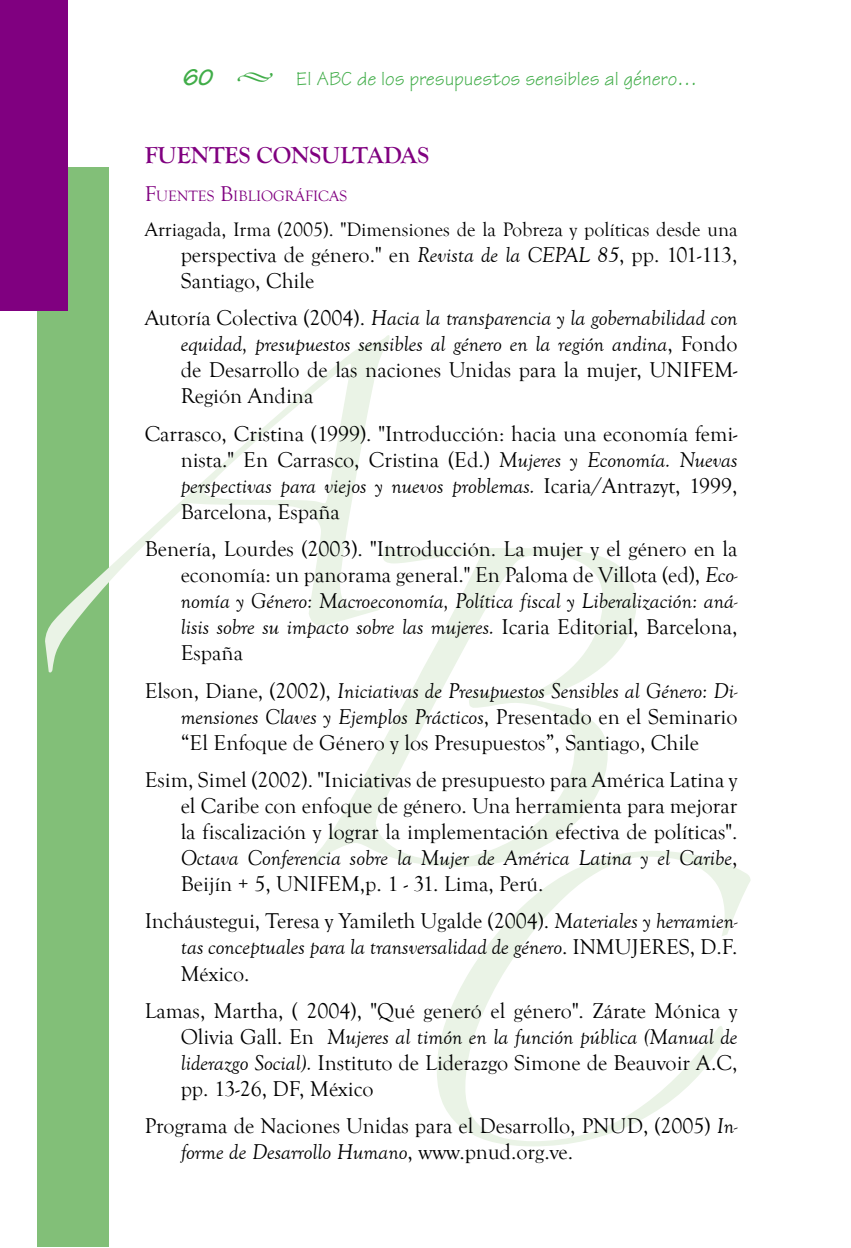
<style>
.page{position:relative;width:851px;height:1248px;background:#fff}
.page>*{position:absolute;margin:0;border:0;box-sizing:border-box;transform-origin:0 0}
.t1{font:700 24px "Goudy Old Style T";color:#800080}
.t2{font:22px/26px "Goudy Old Style T";color:#000;text-align:justify}
.t3{font:italic 22px/26px "Goudy Old Style T";color:#000;text-align:justify}
.t4{font:20px "Goudy Old Style T";color:#000}
.t5{font:20px "Tekton";color:#41ad49}
.t6{font:15.4px "Goudy Old Style T";color:#800080}
.s1{font-weight:700;font-style:italic;font-size:24px}
.s2{font-size:22px}
.s3{font-style:italic}
.s4{font-style:normal}
</style>
<div class="page">
<div style="left:37px;top:167px;width:71px;height:1079px;background:#82bf78"></div>
<div style="left:0;top:0;width:68px;height:311px;background:#800080"></div>
<svg style="left:312px;top:547px;width:324px;height:319px"></svg>
<svg style="left:45px;top:334px;width:344px;height:339px"></svg>
<svg style="left:437px;top:850px;width:313px;height:296px"></svg>
<p class="t5" style="left:182px;top:67px;width:516px"><span class="s1">60</span> ◆ El ABC de los presupuestos sensibles al género…</p>
<p class="t1" style="left:145px;top:142px;width:286px">FUENTES CONSULTADAS</p>
<p class="t6" style="left:145px;top:187px;width:204px"><span class="s2">F</span>uentes <span class="s2">B</span>ibliográficas</p>
<p class="t4" style="left:145px;top:218px;width:594px">Arriagada, Irma (2005). "Dimensiones de la Pobreza y políticas desde una</p>
<p class="t2" style="left:181px;top:242px;width:558px">perspectiva de género." en <span class="s3">Revista de la CEPAL 85</span>, pp. 101-113,<br>Santiago, Chile</p>
<p class="t3" style="left:181px;top:306px;width:558px;text-indent:-36px"><span class="s4">Autoría Colectiva (2004).</span> Hacia la transparencia y la gobernabilidad con equidad, presupuestos sensibles al género en la región andina<span class="s4">, Fondo de Desarrollo de las naciones Unidas para la mujer, UNIFEM-Región Andina</span></p>
<p class="t2" style="left:181px;top:421px;width:558px;text-indent:-36px">Carrasco, Cristina (1999). "Introducción: hacia una economía femi&shy;nista." En Carrasco, Cristina (Ed.) <span class="s3">Mujeres y Economía. Nuevas perspectivas para viejos y nuevos problemas.</span> Icaria/Antrazyt, 1999, Barcelona, España</p>
<p class="t2" style="left:181px;top:536px;width:558px;text-indent:-36px">Benería, Lourdes (2003). "Introducción. La mujer y el género en la economía: un panorama general." En Paloma de Villota (ed), <span class="s3">Eco&shy;nomía y Género: Macroeconomía, Política fiscal y Liberalización: aná&shy;lisis sobre su impacto sobre las mujeres.</span> Icaria Editorial, Barcelona, España</p>
<p class="t2" style="left:181px;top:678px;width:558px;text-indent:-36px">Elson, Diane, (2002), <span class="s3">Iniciativas de Presupuestos Sensibles al Género: Di&shy;mensiones Claves y Ejemplos Prácticos</span>, Presentado en el Seminario “El Enfoque de Género y los Presupuestos”, Santiago, Chile</p>
<p class="t2" style="left:181px;top:767px;width:558px;text-indent:-36px">Esim, Simel (2002). "Iniciativas de presupuesto para América Latina y el Caribe con enfoque de género. Una herramienta para mejorar la fiscalización y lograr la implementación efectiva de políticas".<br><span class="s3">Octava Conferencia sobre la Mujer de América Latina y el Caribe</span>, Beijín + 5, UNIFEM,p. 1 - 31. Lima, Perú.</p>
<p class="t3" style="left:181px;top:908px;width:558px;text-indent:-36px"><span class="s4">Incháustegui, Teresa y Yamileth Ugalde (2004).</span> Materiales y herramien&shy;tas conceptuales para la transversalidad de género<span class="s4">. INMUJERES, D.F.<br>México.</span></p>
<p class="t2" style="left:181px;top:998px;width:558px;text-indent:-36px">Lamas, Martha, ( 2004), "Qué generó el género". Zárate Mónica y Olivia Gall. En <span class="s3">Mujeres al timón en la función pública (Manual de liderazgo Social).</span> Instituto de Liderazgo Simone de Beauvoir A.C, pp. 13-26, DF, México</p>
<p class="t2" style="left:181px;top:1113px;width:558px;text-indent:-36px">Programa de Naciones Unidas para el Desarrollo, PNUD, (2005) <span class="s3">In&shy;forme de Desarrollo Humano</span>, www.pnud.org.ve.</p>
</div>
